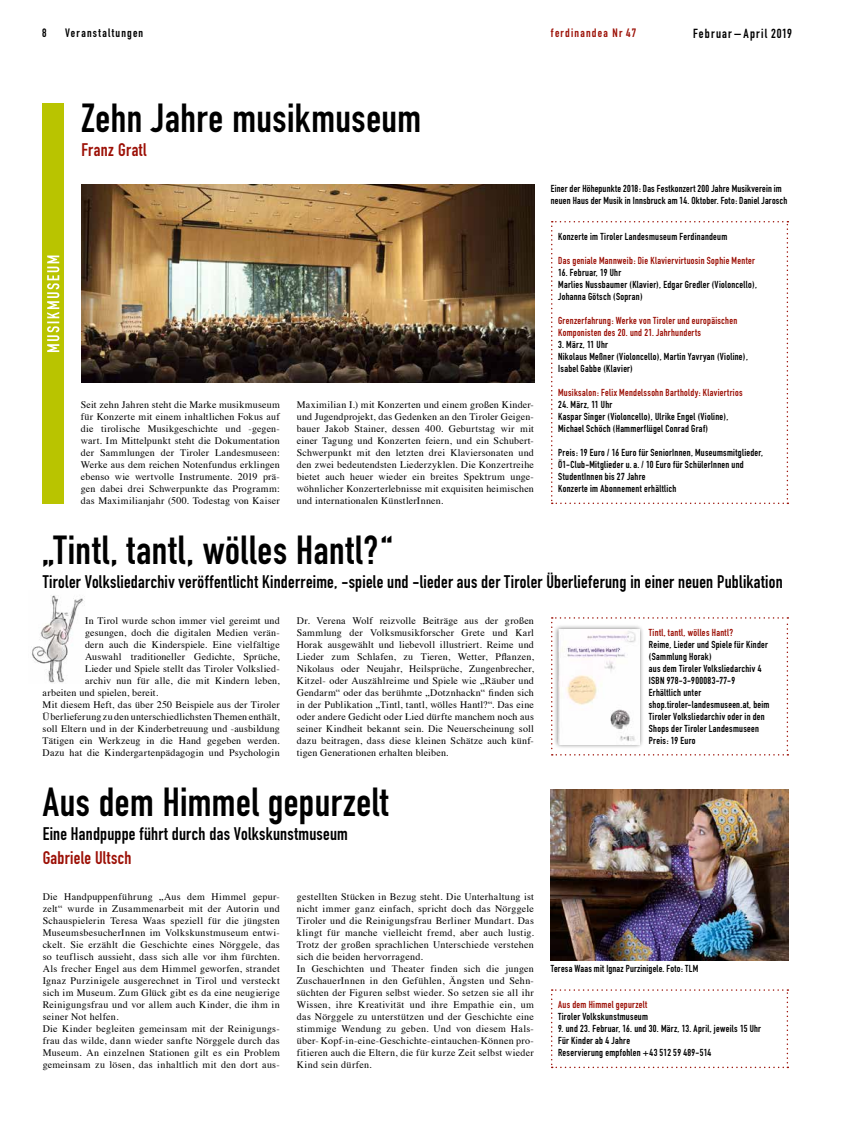
<style>
.page{position:relative;width:842px;height:1134px;background:#fff}
.page>*{position:absolute;margin:0;border:0;box-sizing:border-box;transform-origin:0 0}
.t1{font:40px "DIN Engschrift";letter-spacing:.015em;color:#000}
.t2{font:18px "DIN Engschrift";letter-spacing:.015em;color:#000}
.t3{font:18px "DIN Engschrift";letter-spacing:.02em;color:#9c1006}
.t4{font:13px "DIN Engschrift";letter-spacing:.09em;color:#000}
.t5{font:12px "DIN Engschrift";letter-spacing:.1em;color:#000}
.t6{font:12px "DIN Engschrift";letter-spacing:.1em;color:#9c1006}
.t7{font:10px/12px "Times";letter-spacing:.025em;color:#000;text-align:justify}
.t8{font:10px/12px "DIN Engschrift";letter-spacing:.025em;color:#000}
.t9{font:10px/12px "DIN Engschrift";letter-spacing:.03em;color:#9c1006}
</style>
<div class="page">
<svg style="left:551px;top:989px;width:237px;height:79px"></svg>
<div style="left:43px;top:104px;width:21px;height:400px;background:#b9c400"></div>
<svg style="left:47px;top:256px;width:12px;height:96px"></svg>
<svg style="left:551px;top:221px;width:237px;height:283px"></svg>
<img style="left:32px;top:595px;width:53px;height:89px">
<svg style="left:551px;top:617px;width:237px;height:138px"></svg>
<img style="left:81px;top:185px;width:453px;height:198px">
<img style="left:551px;top:790px;width:237px;height:170px">
<div style="left:553px;top:624px;width:91px;height:125px;background:#000;opacity:.58"></div>
<img style="left:558px;top:629px;width:81px;height:115px">
<p class="t5" style="left:42px;top:26px;width:6px">8</p>
<p class="t5" style="left:65px;top:26px;width:80px">Veranstaltungen</p>
<p class="t6" style="left:551px;top:26px;width:87px">ferdinandea Nr 47</p>
<h3 class="t4" style="left:693px;top:26px;width:101px">Februar – April 2019</h3>
<h1 class="t1" style="left:81px;top:95px;width:341px">Zehn Jahre musikmuseum</h1>
<h2 class="t3" style="left:81px;top:139px;width:67px">Franz Gratl</h2>
<p class="t8" style="left:551px;top:183px;width:238px">Einer der Höhepunkte 2018: Das Festkonzert 200 Jahre Musikverein im neuen Haus der Musik in Innsbruck am 14. Oktober. Foto: Daniel Jarosch</p>
<p class="t8" style="left:558px;top:231px;width:171px">Konzerte im Tiroler Landesmuseum Ferdinandeum</p>
<p class="t9" style="left:558px;top:255px;width:198px">Das geniale Mannweib: Die Klaviervirtuosin Sophie Menter</p>
<p class="t8" style="left:558px;top:267px;width:200px">16. Februar, 19 Uhr<br>Marlies Nussbaumer (Klavier), Edgar Gredler (Violoncello),<br>Johanna Götsch (Sopran)</p>
<p class="t9" style="left:558px;top:315px;width:181px">Grenzerfahrung: Werke von Tiroler und europäischen<br>Komponisten des 20. und 21. Jahrhunderts</p>
<p class="t8" style="left:558px;top:339px;width:191px">3. März, 11 Uhr<br>Nikolaus Meßner (Violoncello), Martin Yavryan (Violine),<br>Isabel Gabbe (Klavier)</p>
<p class="t9" style="left:558px;top:387px;width:186px">Musiksalon: Felix Mendelssohn Bartholdy: Klaviertrios</p>
<p class="t8" style="left:558px;top:399px;width:172px">24. März, 11 Uhr<br>Kaspar Singer (Violoncello), Ulrike Engel (Violine),<br>Michael Schöch (Hammerflügel Conrad Graf)</p>
<p class="t8" style="left:558px;top:447px;width:206px">Preis: 19 Euro / 16 Euro für SeniorInnen, Museumsmitglieder, Ö1-Club-Mitglieder u.a. / 10 Euro für SchülerInnen und StudentInnen bis 27 Jahre<br>Konzerte im Abonnement erhältlich</p>
<p class="t7" style="left:81px;top:398px;width:200px">Seit zehn Jahren steht die Marke musikmuseum für Konzerte mit einem inhaltlichen Fokus auf die tirolische Musikgeschichte und -gegen&shy;wart. Im Mittelpunkt steht die Dokumentation der Sammlungen der Tiroler Landesmuseen:<br>Werke aus dem reichen Notenfundus erklingen ebenso wie wertvolle Instrumente. 2019 prä&shy;gen dabei drei Schwerpunkte das Programm: das Maximilianjahr (500. Todestag von Kaiser</p>
<p class="t7" style="left:297px;top:398px;width:239px">Maximilian I.) mit Konzerten und einem großen Kinder&shy;und Jugendprojekt, das Gedenken an den Tiroler Geigen&shy;bauer Jakob Stainer, dessen 400. Geburtstag wir mit einer Tagung und Konzerten feiern, und ein Schubert-Schwerpunkt mit den letzten drei Klaviersonaten und den zwei bedeutendsten Liederzyklen. Die Konzertreihe bietet auch heuer wieder ein breites Spektrum unge&shy;wöhnlicher Konzerterlebnisse mit exquisiten heimischen und internationalen KünstlerInnen.</p>
<h1 class="t1" style="left:43px;top:527px;width:351px">„Tintl, tantl, wölles Hantl?“</h1>
<h2 class="t2" style="left:43px;top:571px;width:742px">Tiroler Volksliedarchiv veröffentlicht Kinderreime, -spiele und -lieder aus der Tiroler Überlieferung in einer neuen Publikation</h2>
<p class="t7" style="left:85px;top:614px;width:196px">In Tirol wurde schon immer viel gereimt und</p>
<p class="t7" style="left:85px;top:626px;width:196px">gesungen, doch die digitalen Medien verän-</p>
<p class="t7" style="left:85px;top:638px;width:196px">dern auch die Kinderspiele. Eine vielfältige</p>
<p class="t7" style="left:85px;top:650px;width:196px">Auswahl traditioneller Gedichte, Sprüche,</p>
<p class="t7" style="left:85px;top:662px;width:196px">Lieder und Spiele stellt das Tiroler Volkslied-</p>
<p class="t7" style="left:85px;top:674px;width:196px">archiv nun für alle, die mit Kindern leben,</p>
<p class="t7" style="left:43px;top:686px;width:117px">arbeiten und spielen, bereit.</p>
<p class="t7" style="left:43px;top:698px;width:239px">Mit diesem Heft, das über 250 Beispiele aus der Tiroler</p>
<p class="t7" style="left:43px;top:710px;width:239px">Überlieferung zu den unterschiedlichsten Themen enthält,</p>
<p class="t7" style="left:43px;top:722px;width:239px">soll Eltern und in der Kinderbetreuung und -ausbildung</p>
<p class="t7" style="left:43px;top:734px;width:239px">Tätigen ein Werkzeug in die Hand gegeben werden.</p>
<p class="t7" style="left:43px;top:746px;width:239px">Dazu hat die Kindergartenpädagogin und Psychologin</p>
<p class="t7" style="left:297px;top:614px;width:239px">Dr. Verena Wolf reizvolle Beiträge aus der großen Sammlung der Volksmusikforscher Grete und Karl Horak ausgewählt und liebevoll illustriert. Reime und Lieder zum Schlafen, zu Tieren, Wetter, Pflanzen, Nikolaus oder Neujahr, Heilsprüche, Zungenbrecher, Kitzel- oder Auszählreime und Spiele wie „Räuber und Gendarm“ oder das berühmte „Dotznhackn“ finden sich in der Publikation „Tintl, tantl, wölles Hantl?“. Das eine oder andere Gedicht oder Lied dürfte manchem noch aus seiner Kindheit bekannt sein. Die Neuerscheinung soll dazu beitragen, dass diese kleinen Schätze auch künf&shy;tigen Generationen erhalten bleiben.</p>
<p class="t9" style="left:649px;top:627px;width:86px">Tintl, tantl, wölles Hantl?</p>
<p class="t8" style="left:649px;top:639px;width:122px">Reime, Lieder und Spiele für Kinder (Sammlung Horak)<br>aus dem Tiroler Volksliedarchiv 4<br>ISBN 978-3-900083-77-9<br>Erhältlich unter shop.tiroler-landesmuseen.at, beim<br>Tiroler Volksliedarchiv oder in den<br>Shops der Tiroler Landesmuseen<br>Preis: 19 Euro</p>
<h1 class="t1" style="left:43px;top:779px;width:347px">Aus dem Himmel gepurzelt</h1>
<h2 class="t2" style="left:43px;top:823px;width:307px">Eine Handpuppe führt durch das Volkskunstmuseum</h2>
<h2 class="t3" style="left:43px;top:847px;width:90px">Gabriele Ultsch</h2>
<p class="t7" style="left:43px;top:890px;width:239px;text-align:left">Die Handpuppenführung „Aus dem Himmel gepur&shy;zelt“ wurde in Zusammenarbeit mit der Autorin und Schauspielerin Teresa Waas speziell für die jüngsten MuseumsbesucherInnen im Volkskunstmuseum entwi&shy;ckelt. Sie erzählt die Geschichte eines Nörggele, das so teuflisch aussieht, dass sich alle vor ihm fürchten.<br>Als frecher Engel aus dem Himmel geworfen, strandet Ignaz Purzinigele ausgerechnet in Tirol und versteckt sich im Museum. Zum Glück gibt es da eine neugierige Reinigungsfrau und vor allem auch Kinder, die ihm in seiner Not helfen.<br>Die Kinder begleiten gemeinsam mit der Reinigungs&shy;frau das wilde, dann wieder sanfte Nörggele durch das Museum. An einzelnen Stationen gilt es ein Problem gemeinsam zu lösen, das inhaltlich mit den dort aus-</p>
<p class="t7" style="left:297px;top:890px;width:239px;text-align:left">gestellten Stücken in Bezug steht. Die Unterhaltung ist nicht immer ganz einfach, spricht doch das Nörggele Tiroler und die Reinigungsfrau Berliner Mundart. Das klingt für manche vielleicht fremd, aber auch lustig.<br>Trotz der großen sprachlichen Unterschiede verstehen sich die beiden hervorragend.<br>In Geschichten und Theater finden sich die jungen ZuschauerInnen in den Gefühlen, Ängsten und Sehn&shy;süchten der Figuren selbst wieder. So setzen sie all ihr Wissen, ihre Kreativität und ihre Empathie ein, um das Nörggele zu unterstützen und der Geschichte eine stimmige Wendung zu geben. Und von diesem Hals&shy;über- Kopf-in-eine-Geschichte-eintauchen-Können pro&shy;fitieren auch die Eltern, die für kurze Zeit selbst wieder Kind sein dürfen.</p>
<p class="t8" style="left:551px;top:963px;width:149px">Teresa Waas mit Ignaz Purzinigele. Foto: TLM</p>
<p class="t9" style="left:558px;top:999px;width:91px">Aus dem Himmel gepurzelt</p>
<p class="t8" style="left:558px;top:1011px;width:91px">Tiroler Volkskunstmuseum</p>
<p class="t8" style="left:558px;top:1023px;width:204px">9. und 23. Februar, 16. und 30. März, 13. April, jeweils 15 Uhr<br>Für Kinder ab 4 Jahre<br>Reservierung empfohlen +43 512 59 489-514</p>
</div>
